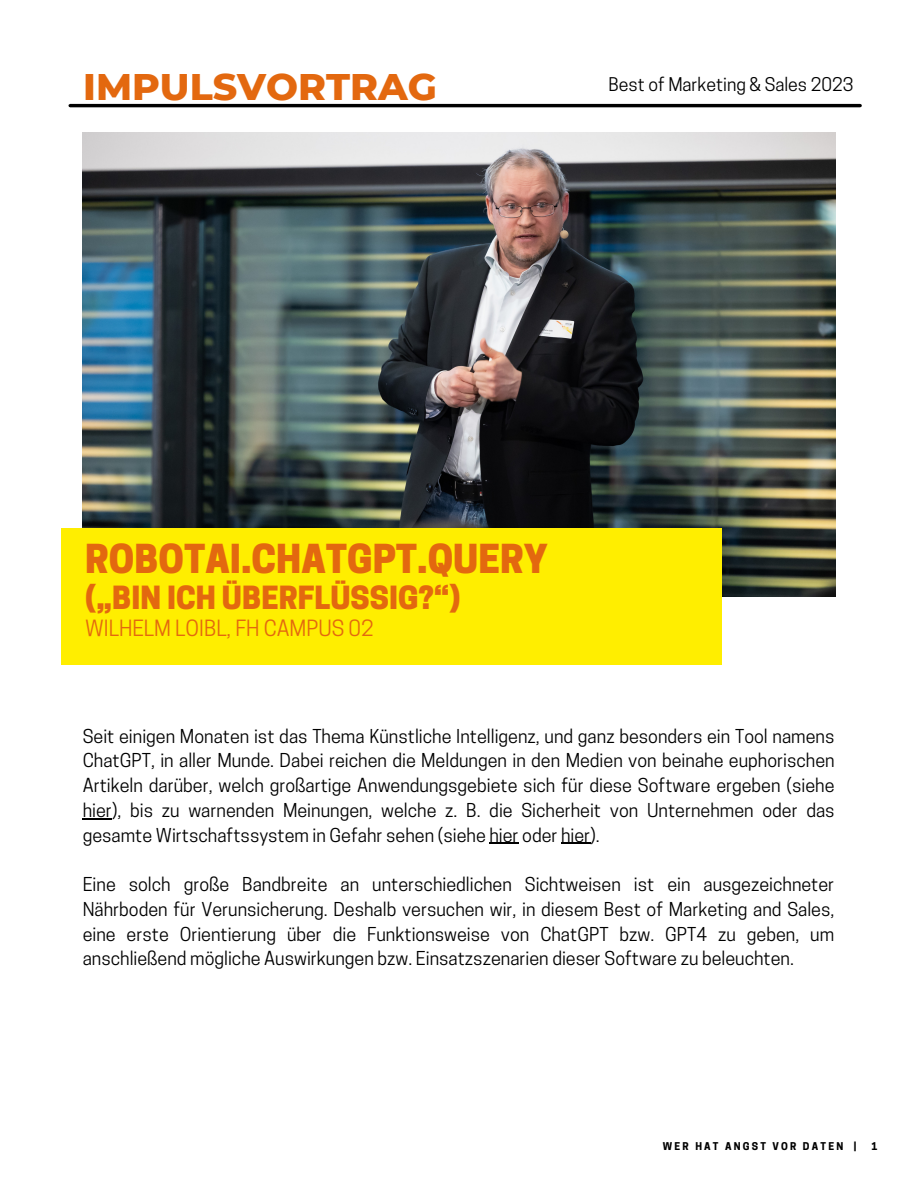
<style>
.page{position:relative;width:918px;height:1188px;background:#fff}
.page>*{position:absolute;margin:0;border:0;box-sizing:border-box;transform-origin:0 0}
.t1{font:800 37.8px "Montserrat";color:#e3680f}
.t2{font:800 37.5px "Cooper Hewitt";color:#e3680f}
.t3{font:800 30px "Cooper Hewitt";color:#e3680f}
.t4{font:21px "Cooper Hewitt";color:#e3680f}
.t5{font:18px/24.8px "Cooper Hewitt";color:#000;text-align:justify}
.t6{font:17.7px "Cooper Hewitt";color:#000}
.t7{font:700 10.05px "Cooper Hewitt";letter-spacing:.22em;color:#000}
</style>
<div class="page">
<img style="left:83px;top:132px;width:752px;height:465px">
<div style="left:62px;top:529px;width:660px;height:136px;background:#fe0"></div>
<hr style="left:70px;top:104px;width:790px;height:3px;background:#000">
<svg style="left:83px;top:818px;width:29px;height:1px"></svg>
<hr style="left:489px;top:843px;width:30px;height:1px;background:#000">
<svg style="left:561px;top:843px;width:29px;height:1px"></svg>
<h1 class="t1" style="left:83px;top:63px;width:355px">IMPULSVORTRAG</h1>
<p class="t6" style="left:608px;top:77px;width:246px">Best of Marketing &amp; Sales 2023</p>
<h2 class="t2" style="left:85px;top:544px;width:464px">ROBOTAI.CHATGPT.QUERY</h2>
<h3 class="t3" style="left:85px;top:586px;width:377px">(„BIN ICH ÜBERFLÜSSIG?“)</h3>
<p class="t4" style="left:85px;top:620px;width:290px">WILHELM LOIBL, FH CAMPUS 02</p>
<p class="t5" style="left:83px;top:726px;width:753px">Seit einigen Monaten ist das Thema Künstliche Intelligenz, und ganz besonders ein Tool namens ChatGPT, in aller Munde. Dabei reichen die Meldungen in den Medien von beinahe euphorischen Artikeln darüber, welch großartige Anwendungsgebiete sich für diese Software ergeben (siehe hier), bis zu warnenden Meinungen, welche z. B. die Sicherheit von Unternehmen oder das gesamte Wirtschaftssystem in Gefahr sehen (siehe hier oder hier).</p>
<p class="t5" style="left:83px;top:874px;width:753px">Eine solch große Bandbreite an unterschiedlichen Sichtweisen ist ein ausgezeichneter Nährboden für Verunsicherung. Deshalb versuchen wir, in diesem Best of Marketing and Sales, eine erste Orientierung über die Funktionsweise von ChatGPT bzw. GPT4 zu geben, um anschließend mögliche Auswirkungen bzw. Einsatzszenarien dieser Software zu beleuchten.</p>
<p class="t7" style="left:663px;top:1142px;width:195px">WER HAT ANGST VOR DATEN |</p>
<p class="t7" style="left:871px;top:1142px;width:8px">1</p>
</div>
